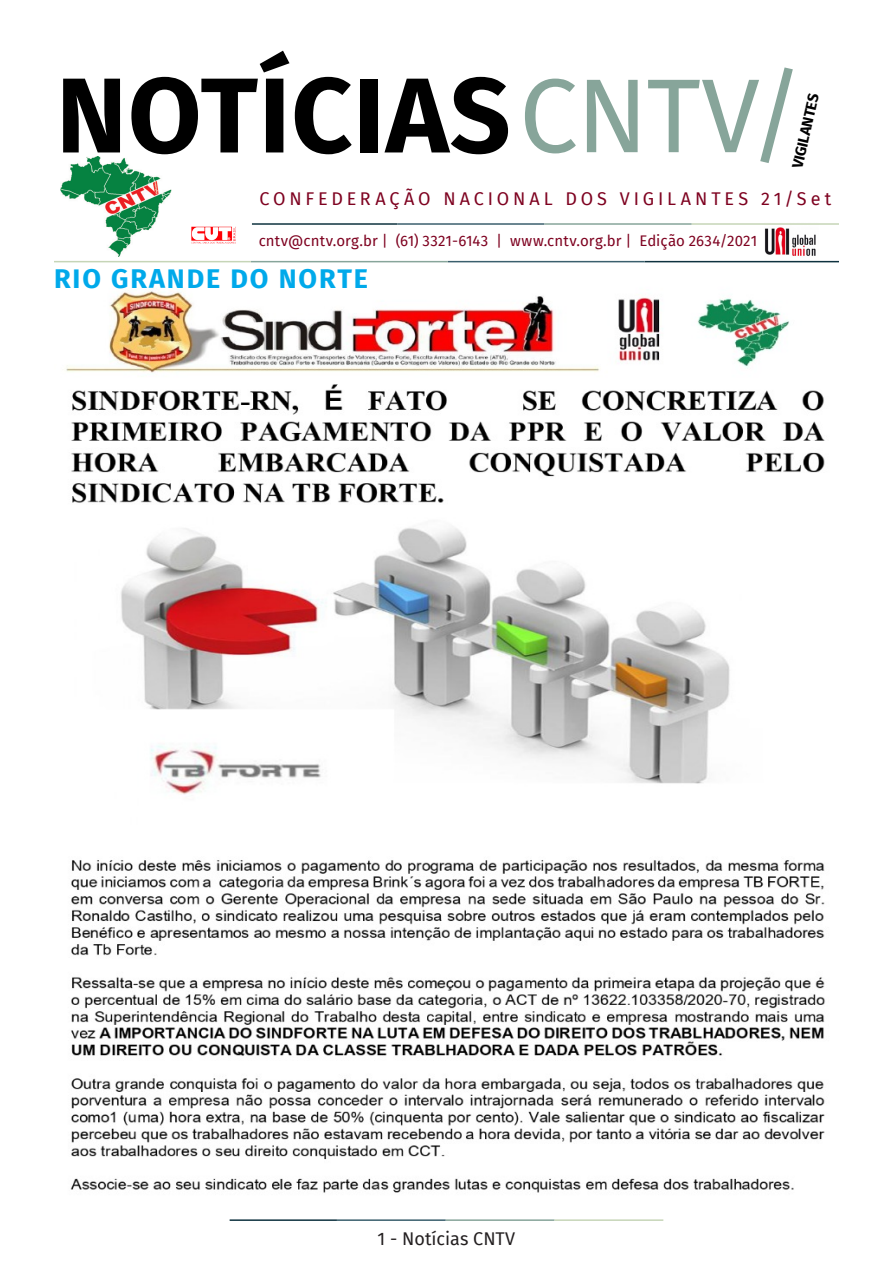
<style>
.page{position:relative;width:893px;height:1263px;background:#fff}
.page>*{position:absolute;margin:0;border:0;box-sizing:border-box;transform-origin:0 0}
.t1{font:700 106.5px "Fira Sans";letter-spacing:.01em;color:#000}
.t2{font:700 27px "Fira Sans";letter-spacing:.07em;color:#00a9ea}
.t3{font:18px "Fira Sans";letter-spacing:.215em;color:#7e0220}
.t4{font:18px "Fira Sans";color:#231f20}
.t5{font:15px "Fira Sans";letter-spacing:.01em;color:#7e0220}
.t6{font:700 15px "Fira Sans";color:#000001}
.s1{font-weight:400;font-size:105px;color:#87a59a}
</style>
<div class="page">
<hr style="left:230px;top:1219px;width:107px;height:2px;background:#0e323f">
<hr style="left:337px;top:1219px;width:109px;height:2px;background:#3a5f6d">
<hr style="left:446px;top:1219px;width:109px;height:2px;background:#87a59a">
<hr style="left:555px;top:1219px;width:108px;height:2px;background:#c6d5b7">
<img style="left:54px;top:262px;width:785px;height:931px">
<img style="left:764px;top:227px;width:54px;height:34px">
<hr style="left:252px;top:223px;width:145px;height:2px;background:#0e323f">
<hr style="left:397px;top:223px;width:147px;height:2px;background:#3a5f6d">
<hr style="left:544px;top:223px;width:148px;height:2px;background:#87a59a">
<hr style="left:692px;top:223px;width:147px;height:2px;background:#c6d5b7">
<hr style="left:645px;top:261px;width:194px;height:1px;background:#0e323f">
<hr style="left:448px;top:261px;width:197px;height:1px;background:#3a5f6d">
<hr style="left:251px;top:261px;width:197px;height:1px;background:#87a59a">
<hr style="left:54px;top:261px;width:197px;height:1px;background:#c6d5b7">
<img style="left:61px;top:157px;width:110px;height:100px">
<img style="left:191px;top:226px;width:45px;height:18px">
<p class="t1" style="left:56px;top:26px;width:749px">NOTÍCIAS<span class="s1">CNTV/</span></p>
<p class="t6" style="left:785px;top:165px;width:77px;rotate:-77deg">VIGILANTES</p>
<p class="t3" style="left:260px;top:185px;width:573px">CONFEDERAÇÃO NACIONAL DOS VIGILANTES 21/Set</p>
<p class="t5" style="left:259px;top:230px;width:500px">cntv@cntv.org.br | (61) 3321-6143 | www.cntv.org.br | Edição 2634/2021</p>
<p class="t2" style="left:54px;top:255px;width:316px">RIO GRANDE DO NORTE</p>
<p class="t4" style="left:378px;top:1225px;width:139px">1 - Notícias CNTV</p>
</div>
